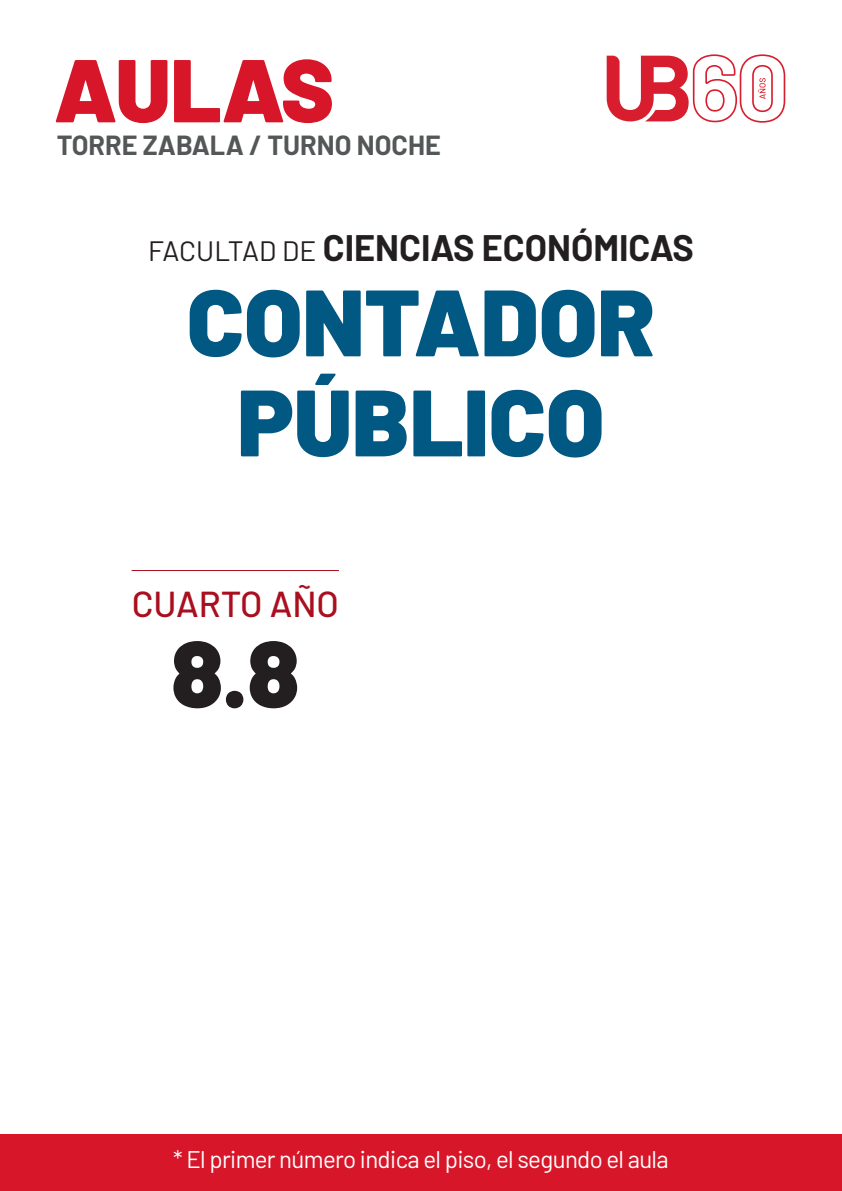
<style>
.page{position:relative;width:842px;height:1191px;background:#fff}
.page>*{position:absolute;margin:0;border:0;box-sizing:border-box;transform-origin:0 0}
.t1{font:900 94px/100px "Barlow";color:#005883;text-align:center}
.t2{font:900 93px "Barlow";color:#231f20}
.t3{font:900 89px "Barlow";letter-spacing:-.01em;color:#d71729}
.t4{font:700 36px "Barlow";color:#231f20}
.t5{font:500 36px "Barlow";color:#a90f1e}
.t6{font:700 27px "Barlow";color:#545758}
.t7{font:24px "Barlow";letter-spacing:-.025em;color:#fff}
.s1{font-weight:400;font-size:28px}
</style>
<div class="page">
<div style="left:0;top:1134px;width:842px;height:57px;background:#d71729"></div>
<svg style="left:607px;top:54px;width:178px;height:69px"></svg>
<hr style="left:132px;top:570px;width:207px;height:1px;background:#a90f1e">
<h3 class="t3" style="left:54px;top:23px;width:282px">AULAS</h3>
<p class="t6" style="left:57px;top:126px;width:386px">TORRE ZABALA / TURNO NOCHE</p>
<h3 class="t4" style="left:148px;top:222px;width:547px"><span class="s1">FACULTAD DE</span> CIENCIAS ECONÓMICAS</h3>
<h1 class="t1" style="left:187px;top:266px;width:470px">CONTADOR<br>PÚBLICO</h1>
<h3 class="t5" style="left:132px;top:577px;width:209px">CUARTO AÑO</h3>
<h2 class="t2" style="left:171px;top:604px;width:129px">8.8</h2>
<p class="t7" style="left:173px;top:1141px;width:497px">* El primer número indica el piso, el segundo el aula</p>
</div>
